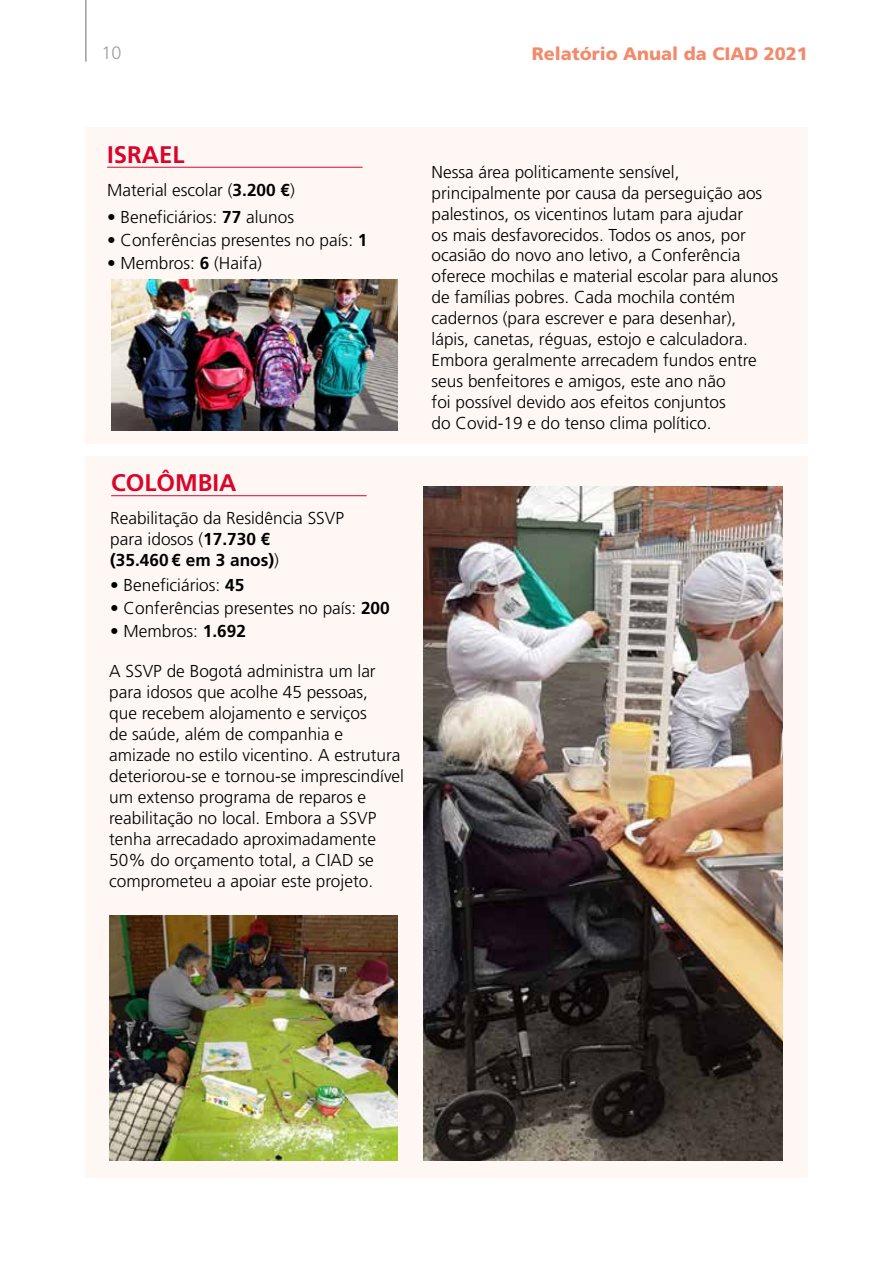
<style>
.page{position:relative;width:893px;height:1263px;background:#fff}
.page>*{position:absolute;margin:0;border:0;box-sizing:border-box;transform-origin:0 0}
.t1{font:700 24px "Frutiger";color:#d8062a}
.t2{font:900 18px "Frutiger";color:#f18b6c}
.t3{font:300 18px "Frutiger";color:#9d9d9c}
.t4{font:300 17.25px/21px "Frutiger";color:#000}
.s1{font-weight:700}
</style>
<div class="page">
<hr style="left:85px;top:0;width:2px;height:62px;background:#9d9d9c">
<div style="left:85px;top:128px;width:723px;height:316px;background:#fef7f4"></div>
<hr style="left:107px;top:167px;width:256px;height:1px;background:#d8062a">
<div style="left:85px;top:456px;width:723px;height:722px;background:#fef7f4"></div>
<hr style="left:111px;top:495px;width:256px;height:1px;background:#d8062a">
<img style="left:423px;top:487px;width:360px;height:674px">
<img style="left:109px;top:916px;width:289px;height:245px">
<img style="left:111px;top:279px;width:287px;height:152px">
<p class="t3" style="left:102px;top:43px;width:22px">10</p>
<p class="t2" style="left:532px;top:43px;width:278px">Relatório Anual da CIAD 2021</p>
<h1 class="t1" style="left:107px;top:140px;width:79px">ISRAEL</h1>
<p class="t4" style="left:107px;top:179px;width:189px">Material escolar (<span class="s1">3.200 €</span>)</p>
<p class="t4" style="left:107px;top:207px;width:188px">• Beneficiários: <span class="s1">77</span> alunos</p>
<p class="t4" style="left:107px;top:230px;width:262px">• Conferências presentes no país: <span class="s1">1</span></p>
<p class="t4" style="left:107px;top:253px;width:156px">• Membros: <span class="s1">6</span> (Haifa)</p>
<h1 class="t1" style="left:111px;top:469px;width:127px">COLÔMBIA</h1>
<p class="t4" style="left:110px;top:508px;width:235px">Reabilitação da Residência SSVP para idosos (<span class="s1">17.730 €<br>(35.460 € em 3 anos)</span>)</p>
<p class="t4" style="left:110px;top:575px;width:136px">• Beneficiários: <span class="s1">45</span></p>
<p class="t4" style="left:110px;top:598px;width:281px">• Conferências presentes no país: <span class="s1">200</span></p>
<p class="t4" style="left:110px;top:621px;width:137px">• Membros: <span class="s1">1.692</span></p>
<p class="t4" style="left:109px;top:660px;width:296px">A SSVP de Bogotá administra um lar para idosos que acolhe 45 pessoas,<br>que recebem alojamento e serviços<br>de saúde, além de companhia e amizade no estilo vicentino. A estrutura deteriorou-se e tornou-se imprescindível um extenso programa de reparos e reabilitação no local. Embora a SSVP tenha arrecadado aproximadamente 50% do orçamento total, a CIAD se comprometeu a apoiar este projeto.</p>
<p class="t4" style="left:432px;top:161px;width:348px">Nessa área politicamente sensível, principalmente por causa da perseguição aos palestinos, os vicentinos lutam para ajudar<br>os mais desfavorecidos. Todos os anos, por ocasião do novo ano letivo, a Conferência oferece mochilas e material escolar para alunos de famílias pobres. Cada mochila contém cadernos (para escrever e para desenhar),<br>lápis, canetas, réguas, estojo e calculadora.<br>Embora geralmente arrecadem fundos entre seus benfeitores e amigos, este ano não<br>foi possível devido aos efeitos conjuntos<br>do Covid-19 e do tenso clima político.</p>
</div>
